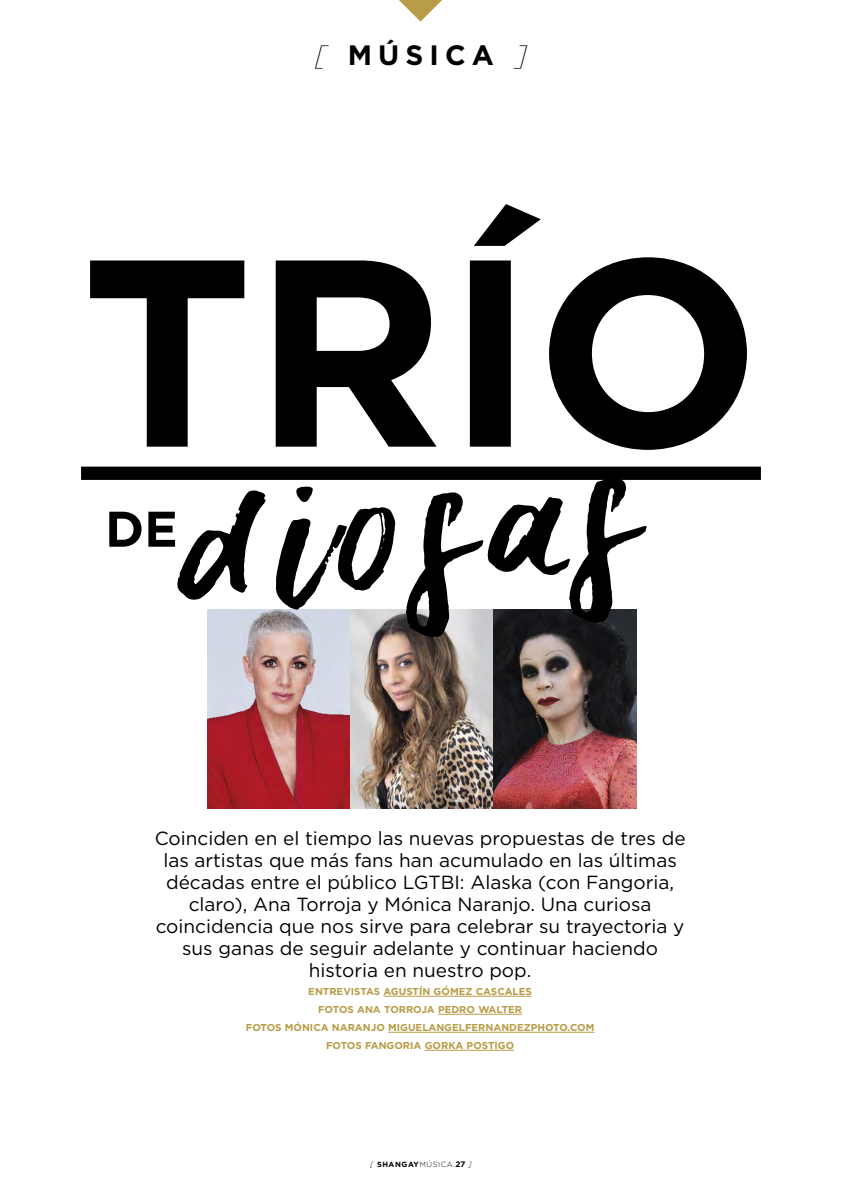
<style>
.page{position:relative;width:842px;height:1191px;background:#fff}
.page>*{position:absolute;margin:0;border:0;box-sizing:border-box;transform-origin:0 0}
.t1{font:700 265.9px "Gotham";color:#000}
.t2{font:141.4px "Delirium Sample";color:#000}
.t3{font:700 50px "Gotham";color:#000}
.t4{font:700 28px "Gotham";letter-spacing:.22em;color:#000}
.t5{font:19px/22px "Gotham";color:#000;text-align:center}
.t6{font:700 10px/18px "Gotham";color:#b89c47;text-align:center}
.t7{font:700 7.5px "Gotham";letter-spacing:.075em;color:#000}
.s1{font-weight:200;font-style:italic}
.s2{font-weight:300;font-style:italic}
.s3{font-weight:300}
.s4{font-size:8px}
</style>
<div class="page">
<img style="left:207px;top:609px;width:429px;height:199px">
<svg style="left:399px;top:0;width:43px;height:22px"></svg>
<div style="left:81px;top:466px;width:680px;height:14px;background:#000"></div>
<hr style="left:383px;top:996px;width:149px;height:1px;background:#b89c47">
<hr style="left:438px;top:1014px;width:84px;height:1px;background:#b89c47">
<hr style="left:388px;top:1032px;width:206px;height:1px;background:#b89c47">
<hr style="left:425px;top:1050px;width:89px;height:1px;background:#b89c47">
<h3 class="t4" style="left:315px;top:46px;width:214px"><span class="s1">[</span> MÚSICA <span class="s1">]</span></h3>
<h1 class="t1" style="left:81px;top:260px;width:681px">TRÍO</h1>
<h2 class="t2" style="left:165px;top:469px;width:463px;rotate:-5deg">diosas</h2>
<h3 class="t3" style="left:105px;top:512px;width:74px">DE</h3>
<p class="t5" style="left:155px;top:829px;width:532px">Coinciden en el tiempo las nuevas propuestas de tres de las artistas que más fans han acumulado en las últimas décadas entre el público LGTBI: Alaska (con Fangoria, claro), Ana Torroja y Mónica Naranjo. Una curiosa coincidencia que nos sirve para celebrar su trayectoria y sus ganas de seguir adelante y continuar haciendo historia en nuestro pop.</p>
<p class="t6" style="left:246px;top:983px;width:350px">ENTREVISTAS AGUSTÍN GÓMEZ CASCALES<br>FOTOS ANA TORROJA PEDRO WALTER<br>FOTOS MÓNICA NARANJO MIGUELANGELFERNANDEZPHOTO.COM FOTOS FANGORIA GORKA POSTIGO</p>
<p class="t7" style="left:370px;top:1161px;width:103px"><span class="s2">[</span> SHANGAY<span class="s3">MÚSICA.</span><span class="s4">27</span> <span class="s2">]</span></p>
</div>
